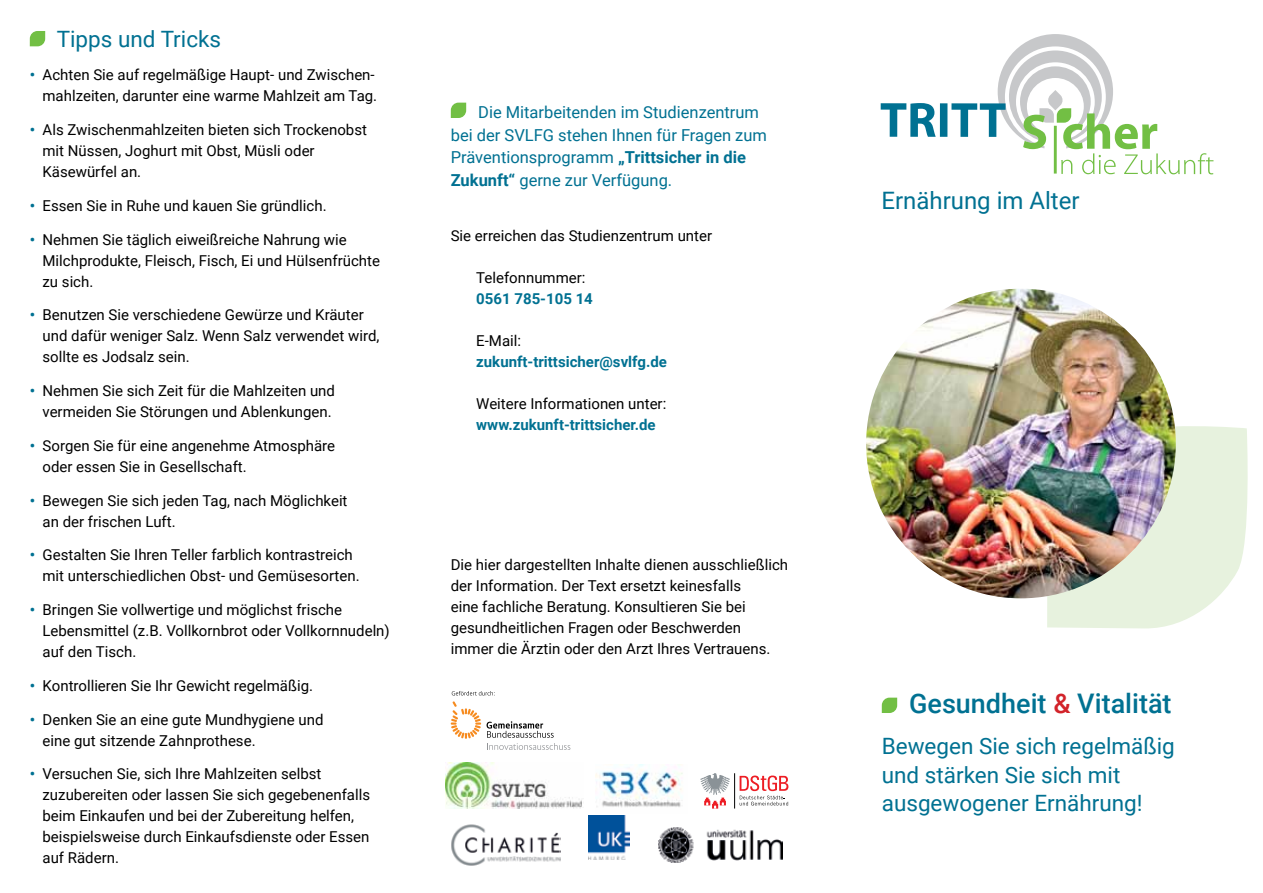
<style>
.page{position:relative;width:1263px;height:893px;background:#fff}
.page>*{position:absolute;margin:0;border:0;box-sizing:border-box;transform-origin:0 0}
.t1{font:500 27px "Roboto";color:#007192}
.t2{font:24px "Roboto";color:#007192}
.t3{font:22.5px/28.5px "Roboto";color:#007192}
.t4{font:16.5px/22.5px "Roboto";color:#007192}
.t5{font:15px/21px "Roboto";color:#000}
.t6{font:700 15px "Roboto";color:#007192}
.s1{font-weight:700;color:#007192}
.s2{font-weight:700}
.s3{color:#d2232a}
</style>
<div class="page">
<svg style="left:30px;top:31px;width:15px;height:15px"></svg>
<svg style="left:451px;top:103px;width:15px;height:15px"></svg>
<svg style="left:881px;top:103px;width:55px;height:34px"></svg>
<div style="left:940px;top:103px;width:7px;height:34px;background:#007192"></div>
<svg style="left:951px;top:34px;width:262px;height:140px"></svg>
<img style="left:446px;top:763px;width:136px;height:45px">
<img style="left:596px;top:764px;width:87px;height:43px">
<hr style="left:734px;top:773px;width:1px;height:35px;background:#000">
<svg style="left:740px;top:775px;width:48px;height:30px"></svg>
<svg style="left:700px;top:773px;width:30px;height:36px"></svg>
<svg style="left:452px;top:691px;width:43px;height:4px"></svg>
<svg style="left:450px;top:701px;width:120px;height:49px"></svg>
<img style="left:451px;top:824px;width:110px;height:41px">
<img style="left:589px;top:815px;width:41px;height:44px">
<img style="left:658px;top:827px;width:125px;height:35px">
<svg style="left:882px;top:698px;width:15px;height:15px"></svg>
<svg style="left:1046px;top:420px;width:202px;height:209px;background:#eaf3e2"></svg>
<img style="left:866px;top:289px;width:310px;height:309px;border-radius:155px">
<h3 class="t3" style="left:57px;top:24px;width:166px">Tipps und Tricks</h3>
<p class="t5" style="left:30px;top:64px;width:349px;text-align:right"><span class="s1">•</span> Achten Sie auf regelmäßige Haupt- und Zwischen&shy;mahlzeiten, darunter eine warme Mahlzeit am Tag.</p>
<p class="t5" style="left:43px;top:119px;width:326px;text-indent:-13px"><span class="s1">•</span> Als Zwischenmahlzeiten bieten sich Trockenobst mit Nüssen, Joghurt mit Obst, Müsli oder<br>Käsewürfel an.</p>
<p class="t5" style="left:30px;top:195px;width:298px"><span class="s1">•</span> Essen Sie in Ruhe und kauen Sie gründlich.</p>
<p class="t5" style="left:43px;top:228px;width:339px;text-indent:-13px"><span class="s1">•</span> Nehmen Sie täglich eiweißreiche Nahrung wie<br>Milchprodukte, Fleisch, Fisch, Ei und Hülsenfrüchte zu sich.</p>
<p class="t5" style="left:43px;top:304px;width:338px;text-indent:-13px"><span class="s1">•</span> Benutzen Sie verschiedene Gewürze und Kräuter und dafür weniger Salz. Wenn Salz verwendet wird, sollte es Jodsalz sein.</p>
<p class="t5" style="left:30px;top:380px;width:307px;text-align:right"><span class="s1">•</span> Nehmen Sie sich Zeit für die Mahlzeiten und vermeiden Sie Störungen und Ablenkungen.</p>
<p class="t5" style="left:43px;top:435px;width:294px;text-indent:-13px"><span class="s1">•</span> Sorgen Sie für eine angenehme Atmosphäre oder essen Sie in Gesellschaft.</p>
<p class="t5" style="left:43px;top:489px;width:307px;text-indent:-13px"><span class="s1">•</span> Bewegen Sie sich jeden Tag, nach Möglichkeit an der frischen Luft.</p>
<p class="t5" style="left:43px;top:544px;width:319px;text-indent:-13px"><span class="s1">•</span> Gestalten Sie Ihren Teller farblich kontrastreich mit unterschiedlichen Obst- und Gemüsesorten.</p>
<p class="t5" style="left:43px;top:599px;width:349px;text-indent:-13px"><span class="s1">•</span> Bringen Sie vollwertige und möglichst frische<br>Lebensmittel (z.B. Vollkornbrot oder Vollkornnudeln) auf den Tisch.</p>
<p class="t5" style="left:30px;top:675px;width:285px"><span class="s1">•</span> Kontrollieren Sie Ihr Gewicht regelmäßig.</p>
<p class="t5" style="left:43px;top:708px;width:282px;text-indent:-13px"><span class="s1">•</span> Denken Sie an eine gute Mundhygiene und eine gut sitzende Zahnprothese.</p>
<p class="t5" style="left:43px;top:763px;width:329px;text-indent:-13px"><span class="s1">•</span> Versuchen Sie, sich Ihre Mahlzeiten selbst zuzubereiten oder lassen Sie sich gegebenenfalls beim Einkaufen und bei der Zubereitung helfen, beispielsweise durch Einkaufsdienste oder Essen auf Rädern.</p>
<p class="t4" style="left:451px;top:101px;width:318px;text-indent:27px">Die Mitarbeitenden im Studienzentrum bei der SVLFG stehen Ihnen für Fragen zum Präventionsprogramm <span class="s2">„Trittsicher in die Zukunft“</span> gerne zur Verfügung.</p>
<p class="t5" style="left:451px;top:224px;width:263px">Sie erreichen das Studienzentrum unter</p>
<p class="t5" style="left:476px;top:266px;width:111px">Telefonnummer:</p>
<p class="t6" style="left:476px;top:288px;width:118px">0561 785-105 14</p>
<p class="t5" style="left:476px;top:329px;width:46px">E-Mail:</p>
<p class="t6" style="left:476px;top:351px;width:192px">zukunft-trittsicher@svlfg.de</p>
<p class="t5" style="left:476px;top:392px;width:192px">Weitere Informationen unter:</p>
<p class="t6" style="left:476px;top:414px;width:181px">www.zukunft-trittsicher.de</p>
<p class="t5" style="left:451px;top:553px;width:339px">Die hier dargestellten Inhalte dienen ausschließlich der Information. Der Text ersetzt keinesfalls<br>eine fachliche Beratung. Konsultieren Sie bei gesundheitlichen Fragen oder Beschwerden<br>immer die Ärztin oder den Arzt Ihres Vertrauens.</p>
<h2 class="t2" style="left:881px;top:184px;width:200px">Ernährung im Alter</h2>
<h1 class="t1" style="left:909px;top:684px;width:264px">Gesundheit <span class="s3">&amp;</span> Vitalität</h1>
<h3 class="t3" style="left:882px;top:731px;width:295px">Bewegen Sie sich regelmäßig und stärken Sie sich mit ausgewogener Ernährung!</h3>
</div>
